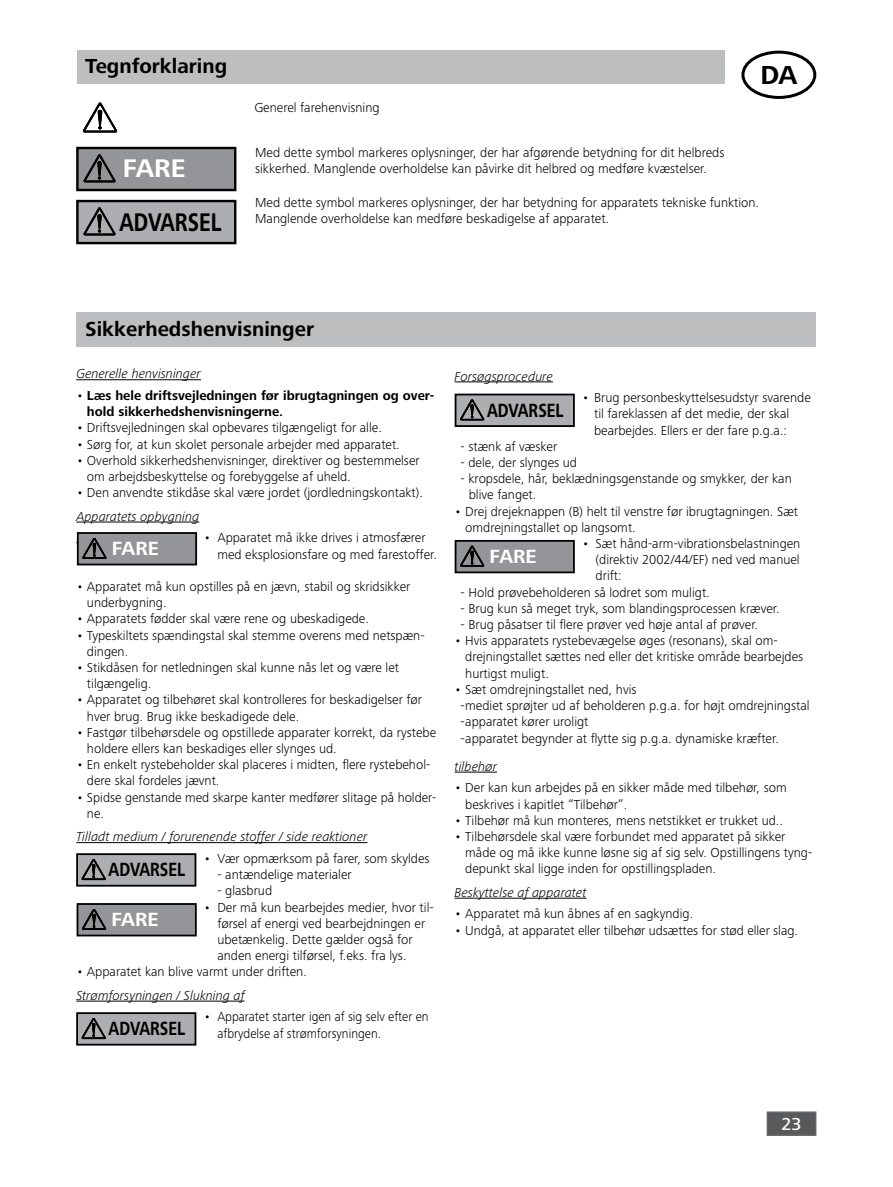
<style>
.page{position:relative;width:893px;height:1187px;background:#fff}
.page>*{position:absolute;margin:0;border:0;box-sizing:border-box;transform-origin:0 0}
.t1{font:700 27px "Frutiger Next IKA";color:#000}
.t2{font:700 26.4px "Frutiger Next IKA";color:#000;scale:.78 1}
.t3{font:700 26.4px "Frutiger Next IKA";color:#fff}
.t4{font:700 21px "Frutiger Next IKA";color:#000}
.t5{font:700 19.8px "Frutiger Next IKA";color:#000;scale:.78 1}
.t6{font:700 19.8px "Frutiger Next IKA";color:#fff}
.t7{font:500 18px "Frutiger Next IKA";color:#fff}
.t8{font:300 13.5px/16.2px "Frutiger Next IKA";color:#000}
.t9{font:italic 300 13.5px "Frutiger Next IKA";color:#000}
.t10{font:700 13.5px/16.2px "Frutiger Next IKA";color:#000}
.s1{font-weight:300}
</style>
<div class="page">
<div style="left:767px;top:1111px;width:49px;height:24px;background:#58595b;border:2px solid #666"></div>
<div style="left:76px;top:312px;width:740px;height:34px;background:#bcbec0"></div>
<hr style="left:76px;top:379px;width:125px;height:1px;background:#000">
<hr style="left:76px;top:521px;width:123px;height:1px;background:#000">
<hr style="left:76px;top:842px;width:291px;height:1px;background:#000">
<hr style="left:76px;top:1000px;width:169px;height:1px;background:#000">
<hr style="left:455px;top:381px;width:98px;height:1px;background:#000">
<hr style="left:455px;top:771px;width:42px;height:1px;background:#000">
<hr style="left:455px;top:897px;width:131px;height:1px;background:#000">
<div style="left:77px;top:50px;width:648px;height:33px;background:#bcbec0"></div>
<svg style="left:83px;top:102px;width:34px;height:31px"></svg>
<div style="left:741px;top:51px;width:75px;height:48px;border:3px solid #000;border-radius:50%"></div>
<div style="left:76px;top:147px;width:160px;height:44px;background:#939598;border:2px solid #000"></div>
<svg style="left:84px;top:155px;width:32px;height:28px"></svg>
<div style="left:76px;top:200px;width:160px;height:44px;background:#acaeb1;border:2px solid #000"></div>
<svg style="left:84px;top:208px;width:32px;height:28px"></svg>
<div style="left:455px;top:540px;width:120px;height:33px;background:#939598;border:2px solid #000"></div>
<svg style="left:460px;top:546px;width:24px;height:21px"></svg>
<div style="left:455px;top:393px;width:120px;height:34px;background:#acaeb1;border:2px solid #000"></div>
<svg style="left:460px;top:399px;width:24px;height:22px"></svg>
<div style="left:77px;top:532px;width:120px;height:33px;background:#939598;border:2px solid #000"></div>
<svg style="left:76px;top:538px;width:31px;height:21px"></svg>
<div style="left:77px;top:903px;width:120px;height:33px;background:#939598;border:2px solid #000"></div>
<svg style="left:82px;top:909px;width:24px;height:21px"></svg>
<div style="left:76px;top:853px;width:120px;height:33px;background:#acaeb1;border:2px solid #000"></div>
<svg style="left:82px;top:859px;width:24px;height:21px"></svg>
<div style="left:76px;top:1012px;width:120px;height:33px;background:#acaeb1;border:2px solid #000"></div>
<svg style="left:82px;top:1018px;width:24px;height:21px"></svg>
<h3 class="t4" style="left:85px;top:54px;width:144px">Tegnforklaring</h3>
<h2 class="t3" style="left:123px;top:153px;width:64px">FARE</h2>
<h2 class="t2" style="left:119px;top:207px;width:132px">ADVARSEL</h2>
<p class="t8" style="left:254px;top:100px;width:127px">Generel farehenvisning</p>
<h1 class="t1" style="left:760px;top:60px;width:39px">DA</h1>
<p class="t8" style="left:255px;top:144px;width:471px">Med dette symbol markeres oplysninger, der har afgørende betydning for dit helbreds sikkerhed. Manglende overholdelse kan påvirke dit helbred og medføre kvæstelser.</p>
<p class="t8" style="left:255px;top:194px;width:506px">Med dette symbol markeres oplysninger, der har betydning for apparatets tekniske funktion.<br>Manglende overholdelse kan medføre beskadigelse af apparatet.</p>
<h3 class="t4" style="left:85px;top:317px;width:230px">Sikkerhedshenvisninger</h3>
<p class="t9" style="left:76px;top:366px;width:126px">Generelle henvisninger</p>
<p class="t10" style="left:87px;top:388px;width:349px;text-indent:-11px"><span class="s1">•</span> Læs hele driftsvejledningen før ibrugtagningen og over&shy;hold sikkerhedshenvisningerne.</p>
<p class="t8" style="left:76px;top:420px;width:307px">• Driftsvejledningen skal opbevares tilgængeligt for alle.</p>
<p class="t8" style="left:76px;top:436px;width:325px">• Sørg for, at kun skolet personale arbejder med apparatet.</p>
<p class="t8" style="left:87px;top:452px;width:334px;text-indent:-11px">• Overhold sikkerhedshenvisninger, direktiver og bestemmelser om arbejdsbeskyttelse og forebyggelse af uheld.</p>
<p class="t8" style="left:76px;top:484px;width:348px">• Den anvendte stikdåse skal være jordet (jordledningskontakt).</p>
<p class="t9" style="left:76px;top:508px;width:124px">Apparatets opbygning</p>
<p class="t8" style="left:217px;top:529px;width:221px;text-indent:-14px">• Apparatet må ikke drives i atmosfærer med eksplosionsfare og med farestoffer.</p>
<p class="t8" style="left:87px;top:578px;width:325px;text-indent:-11px">• Apparatet må kun opstilles på en jævn, stabil og skridsikker underbygning.</p>
<p class="t8" style="left:76px;top:610px;width:294px">• Apparatets fødder skal være rene og ubeskadigede.</p>
<p class="t8" style="left:87px;top:627px;width:339px;text-indent:-11px">• Typeskiltets spændingstal skal stemme overens med netspæn&shy;dingen.</p>
<p class="t8" style="left:87px;top:659px;width:314px;text-indent:-11px">• Stikdåsen for netledningen skal kunne nås let og være let tilgængelig.</p>
<p class="t8" style="left:87px;top:691px;width:337px;text-indent:-11px">• Apparatet og tilbehøret skal kontrolleres for beskadigelser før hver brug. Brug ikke beskadigede dele.</p>
<p class="t8" style="left:87px;top:724px;width:351px;text-indent:-11px">• Fastgør tilbehørsdele og opstillede apparater korrekt, da rystebe holdere ellers kan beskadiges eller slynges ud.</p>
<p class="t8" style="left:87px;top:756px;width:345px;text-indent:-11px">• En enkelt rystebeholder skal placeres i midten, flere rystebehol&shy;dere skal fordeles jævnt.</p>
<p class="t8" style="left:87px;top:789px;width:351px;text-indent:-11px">• Spidse genstande med skarpe kanter medfører slitage på holder&shy;ne.</p>
<p class="t9" style="left:76px;top:829px;width:293px">Tilladt medium / forurenende stoffer / side reaktioner</p>
<p class="t8" style="left:204px;top:850px;width:227px">• Vær opmærksom på farer, som skyldes</p>
<p class="t8" style="left:217px;top:866px;width:136px">- antændelige materialer</p>
<p class="t8" style="left:217px;top:882px;width:56px">- glasbrud</p>
<p class="t8" style="left:217px;top:898px;width:218px;text-indent:-14px">• Der må kun bearbejdes medier, hvor til&shy;førsel af energi ved bearbejdningen er ubetænkelig. Dette gælder også for anden energi tilførsel, f.eks. fra lys.</p>
<p class="t8" style="left:76px;top:963px;width:232px">• Apparatet kan blive varmt under driften.</p>
<p class="t9" style="left:76px;top:987px;width:170px">Strømforsyningen / Slukning af</p>
<p class="t8" style="left:217px;top:1008px;width:213px;text-indent:-14px">• Apparatet starter igen af sig selv efter en afbrydelse af strømforsyningen.</p>
<h3 class="t6" style="left:112px;top:537px;width:49px">FARE</h3>
<h3 class="t5" style="left:109px;top:858px;width:100px">ADVARSEL</h3>
<h3 class="t6" style="left:111px;top:908px;width:49px">FARE</h3>
<h3 class="t5" style="left:109px;top:1017px;width:100px">ADVARSEL</h3>
<p class="t9" style="left:455px;top:368px;width:100px">Forsøgsprocedure</p>
<h3 class="t5" style="left:487px;top:399px;width:100px">ADVARSEL</h3>
<p class="t8" style="left:594px;top:389px;width:218px;text-indent:-12px">• Brug personbeskyttelsesudstyr svarende til fareklassen af det medie, der skal bearbejdes. Ellers er der fare p.g.a.:</p>
<p class="t8" style="left:461px;top:438px;width:98px">- stænk af væsker</p>
<p class="t8" style="left:461px;top:454px;width:118px">- dele, der slynges ud</p>
<p class="t8" style="left:469px;top:470px;width:324px;text-indent:-8px">- kropsdele, hår, beklædningsgenstande og smykker, der kan blive fanget.</p>
<p class="t8" style="left:465px;top:503px;width:334px;text-indent:-11px">• Drej drejeknappen (B) helt til venstre før ibrugtagningen. Sæt omdrejningstallet op langsomt.</p>
<p class="t8" style="left:596px;top:535px;width:206px;text-align:justify;text-indent:-14px">• Sæt hånd-arm-vibrationsbelastningen (direktiv 2002/44/EF) ned ved manuel drift:</p>
<p class="t8" style="left:461px;top:584px;width:251px">- Hold prøvebeholderen så lodret som muligt.</p>
<p class="t8" style="left:461px;top:600px;width:321px">- Brug kun så meget tryk, som blandingsprocessen kræver.</p>
<p class="t8" style="left:461px;top:616px;width:299px">- Brug påsatser til flere prøver ved høje antal af prøver.</p>
<p class="t8" style="left:465px;top:632px;width:339px;text-indent:-11px">• Hvis apparatets rystebevægelse øges (resonans), skal om&shy;drejningstallet sættes ned eller det kritiske område bearbejdes hurtigst muligt.</p>
<p class="t8" style="left:461px;top:681px;width:350px;text-indent:-6px">• Sæt omdrejningstallet ned, hvis<br>-mediet sprøjter ud af beholderen p.g.a. for højt omdrejningstal -apparatet kører uroligt</p>
<p class="t8" style="left:461px;top:730px;width:320px">- apparatet begynder at flytte sig p.g.a. dynamiske kræfter.</p>
<p class="t9" style="left:455px;top:758px;width:44px">tilbehør</p>
<p class="t8" style="left:465px;top:779px;width:323px;text-indent:-11px">• Der kan kun arbejdes på en sikker måde med tilbehør, som beskrives i kapitlet “Tilbehør”.</p>
<p class="t8" style="left:455px;top:812px;width:330px">• Tilbehør må kun monteres, mens netstikket er trukket ud..</p>
<p class="t8" style="left:465px;top:828px;width:349px;text-indent:-11px">• Tilbehørsdele skal være forbundet med apparatet på sikker måde og må ikke kunne løsne sig af sig selv. Opstillingens tyng&shy;depunkt skal ligge inden for opstillingspladen.</p>
<p class="t9" style="left:455px;top:884px;width:133px">Beskyttelse af apparatet</p>
<p class="t8" style="left:455px;top:905px;width:240px">• Apparatet må kun åbnes af en sagkyndig.</p>
<p class="t8" style="left:455px;top:922px;width:345px">• Undgå, at apparatet eller tilbehør udsættes for stød eller slag.</p>
<h3 class="t6" style="left:489px;top:545px;width:49px">FARE</h3>
<h3 class="t7" style="left:781px;top:1113px;width:22px">23</h3>
</div>
